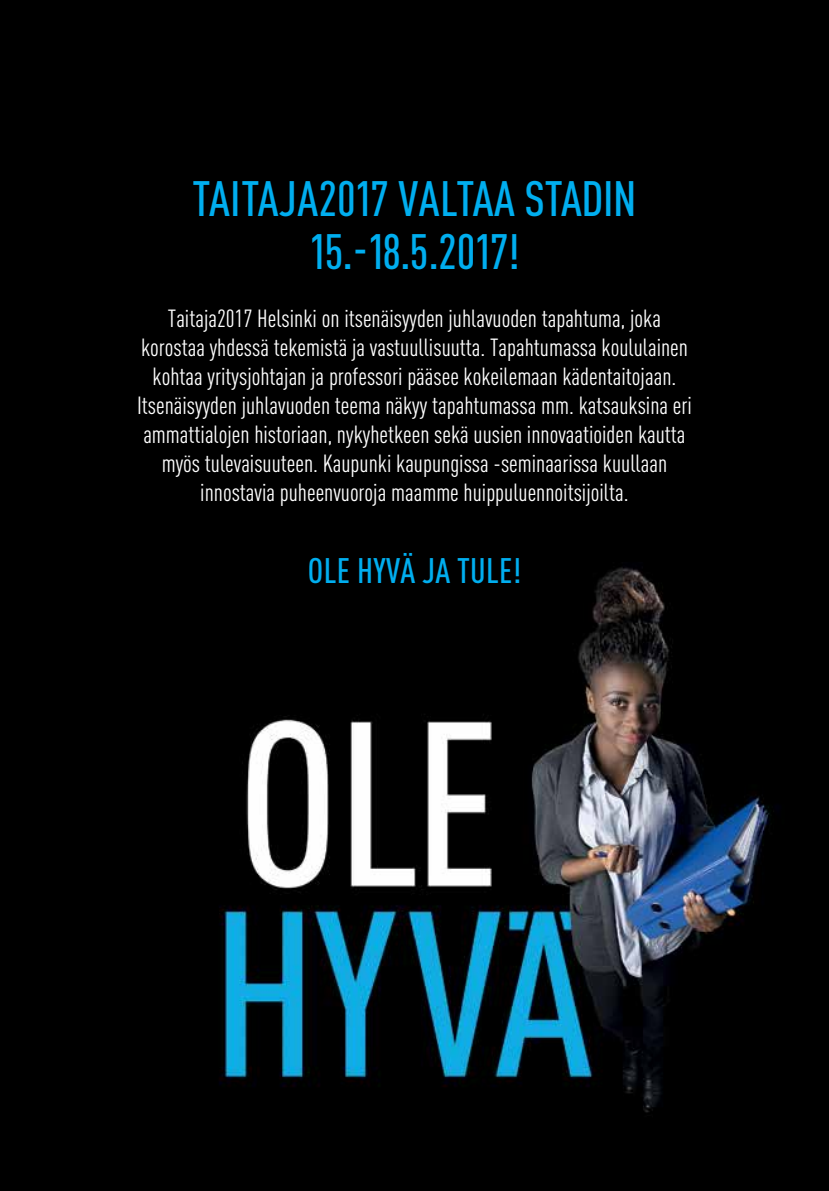
<style>
.page{position:relative;width:829px;height:1191px;background:#fff}
.page>*{position:absolute;margin:0;border:0;box-sizing:border-box;transform-origin:0 0}
.t1{font:500 condensed 49px/52.5px "DINOT";letter-spacing:-.01em;color:#00aeef;text-align:center}
.t2{font:500 condensed 35px "DINOT";letter-spacing:.01em;color:#00aeef}
.t3{font:condensed 24.5px/28.9px "DINOT";color:#fff;text-align:center}
</style>
<div class="page">
<img style="left:0;top:0;width:828px;height:1191px">
<h1 class="t1" style="left:192px;top:172px;width:445px">TAITAJA2017 VALTAA STADIN<br>15.-18.5.2017!</h1>
<p class="t3" style="left:137px;top:304px;width:556px">Taitaja2017 Helsinki on itsenäisyyden juhlavuoden tapahtuma, joka korostaa yhdessä tekemistä ja vastuullisuutta. Tapahtumassa koululainen kohtaa yritysjohtajan ja professori pääsee kokeilemaan kädentaitojaan.<br>Itsenäisyyden juhlavuoden teema näkyy tapahtumassa mm. katsauksina eri ammattialojen historiaan, nykyhetkeen sekä uusien innovaatioiden kautta myös tulevaisuuteen. Kaupunki kaupungissa -seminaarissa kuullaan innostavia puheenvuoroja maamme huippuluennoitsijoilta.</p>
<h2 class="t2" style="left:308px;top:549px;width:215px">OLE HYVÄ JA TULE!</h2>
</div>
